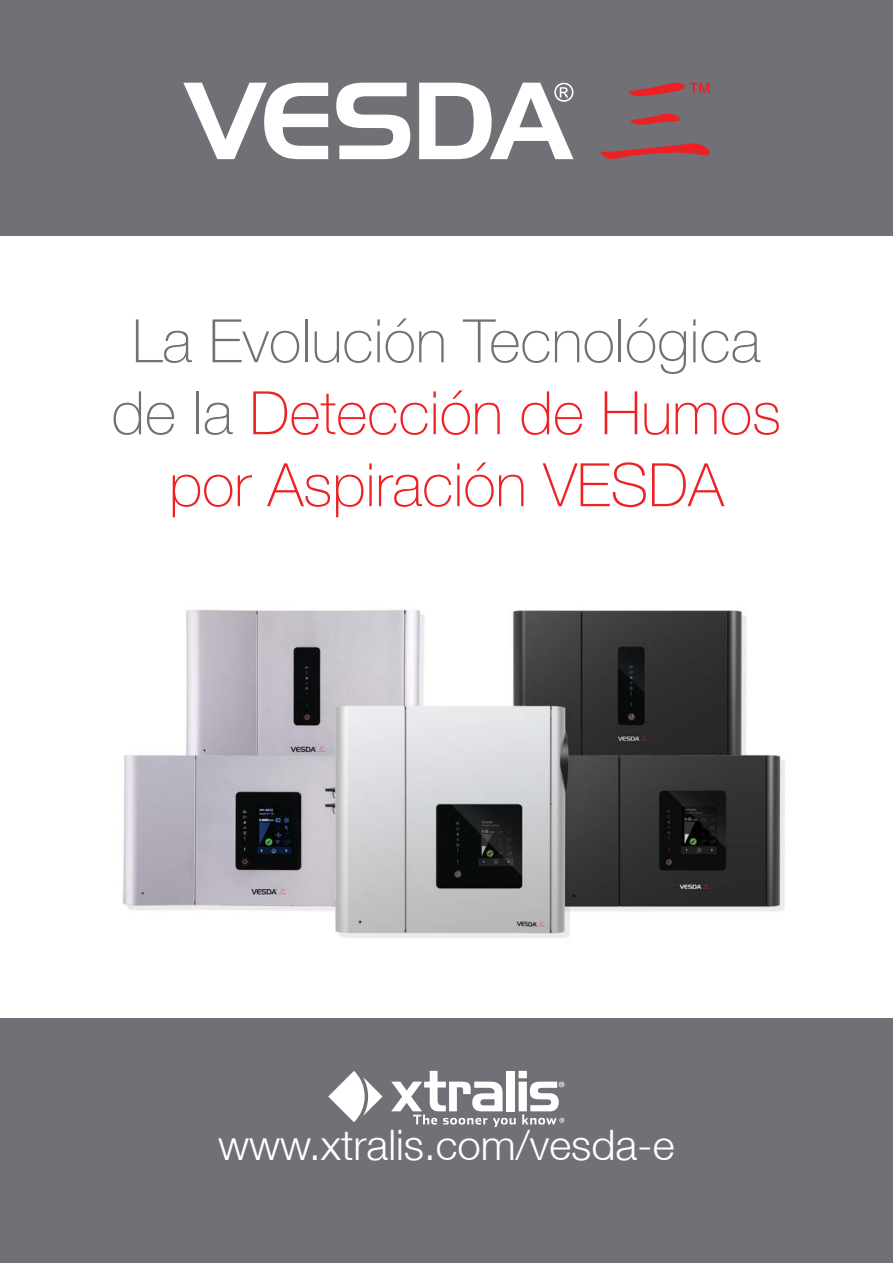
<style>
.page{position:relative;width:893px;height:1263px;background:#fff}
.page>*{position:absolute;margin:0;border:0;box-sizing:border-box;transform-origin:0 0}
.t1{font:60px/72px "Helvetica Neue";color:#ed2224;text-align:center}
.t2{font:100 60px "Helvetica Neue LT";color:#707076}
.t3{font:300 42px "Helvetica Neue LT";color:#fff}
.s1{font-family:"Helvetica Neue LT";font-weight:100;color:#707076}
</style>
<div class="page">
<div style="left:0;top:0;width:893px;height:236px;background:#707076"></div>
<div style="left:0;top:1018px;width:893px;height:245px;background:#707076"></div>
<svg style="left:183px;top:83px;width:145px;height:76px"></svg>
<svg style="left:336px;top:83px;width:74px;height:76px"></svg>
<svg style="left:419px;top:83px;width:154px;height:76px"></svg>
<svg style="left:600px;top:83px;width:109px;height:76px"></svg>
<svg style="left:328px;top:1071px;width:54px;height:51px"></svg>
<svg style="left:391px;top:1071px;width:173px;height:56px"></svg>
<img style="left:122px;top:609px;width:663px;height:329px">
<p class="t2" style="left:132px;top:307px;width:630px">La Evolución Tecnológica</p>
<p class="t1" style="left:112px;top:378px;width:671px"><span class="s1">de la</span> Detección de Humos por Aspiración VESDA</p>
<p class="t3" style="left:218px;top:1120px;width:458px">www.xtralis.com/vesda-e</p>
</div>
